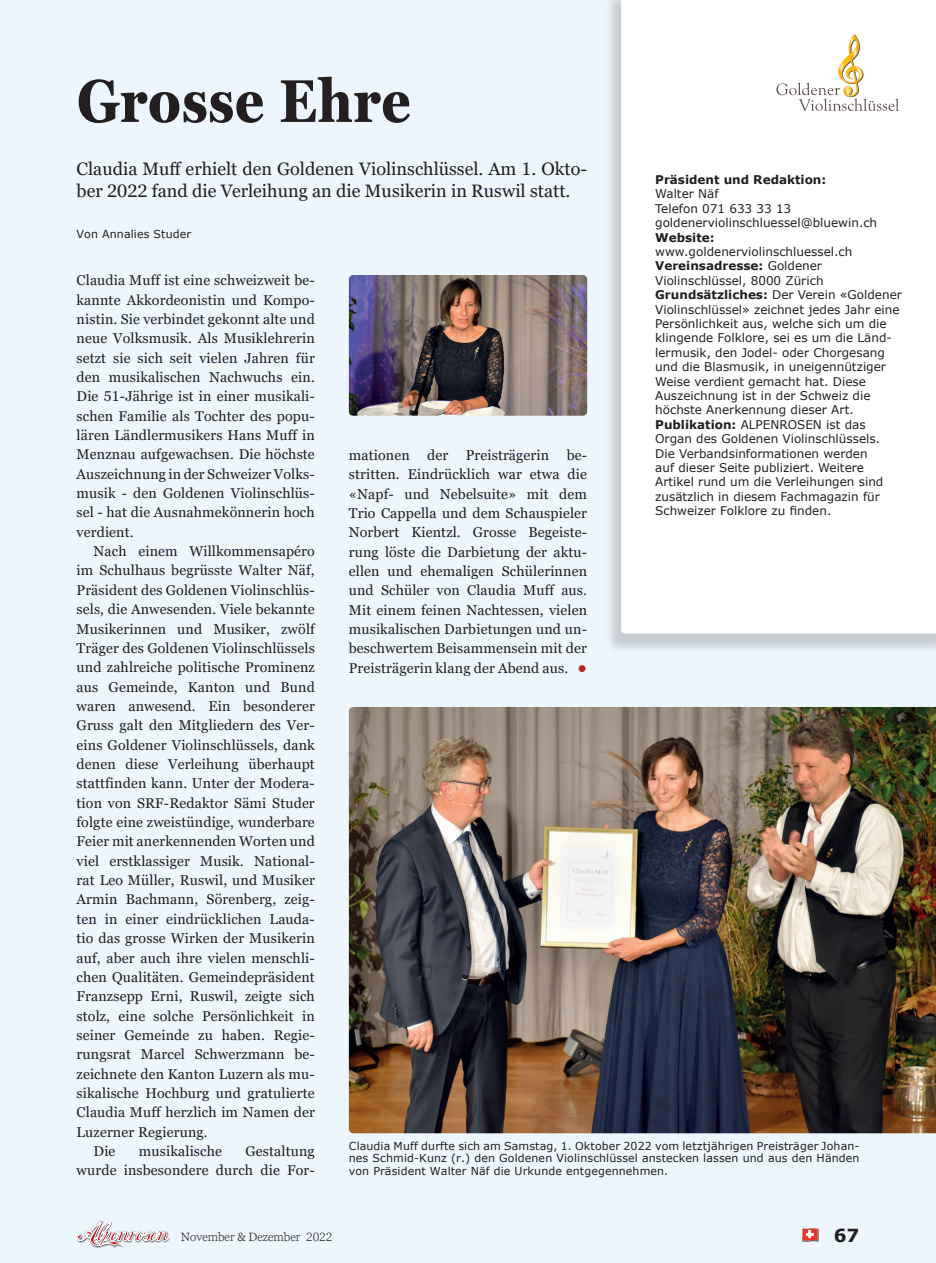
<style>
.page{position:relative;width:936px;height:1263px;background:#fff}
.page>*{position:absolute;margin:0;border:0;box-sizing:border-box;transform-origin:0 0}
.t1{font:700 condensed 60px "Georgia Pro";color:#231f20}
.t2{font:18px/21.6px "Georgia Pro";color:#231f20}
.t3{font:700 18px "Verdana";color:#231f20}
.t4{font:14.1px/19.4px "Georgia Pro";letter-spacing:.01em;color:#231f20;text-align:justify}
.t5{font:12px/14.4px "Verdana";color:#231f20}
.t6{font:700 12px "Verdana";color:#231f20}
.t7{font:300 12px "Georgia Pro";color:#231f20}
.t8{font:10.95px/12.6px "Verdana";letter-spacing:.01em;color:#231f20;text-align:justify}
.s1{font-weight:700}
.s2{font-family:"Trebuchet MS";font-size:15.75px;color:#b6242a}
</style>
<div class="page">
<div style="left:0;top:0;width:935px;height:1263px;background:#edf6fc"></div>
<div style="left:604px;top:0;width:331px;height:654px;background:#231f20;opacity:.2"></div>
<div style="left:621px;top:0;width:314px;height:634px;background:#fff"></div>
<svg style="left:776px;top:34px;width:123px;height:77px;background:#f5f1ea"></svg>
<img style="left:802px;top:1228px;width:17px;height:14px">
<svg style="left:802px;top:1228px;width:16px;height:13px"></svg>
<img style="left:93px;top:1237px;width:77px;height:11px">
<svg style="left:77px;top:1221px;width:92px;height:25px"></svg>
<img style="left:349px;top:707px;width:586px;height:426px">
<img style="left:349px;top:275px;width:238px;height:141px">
<h1 class="t1" style="left:77px;top:65px;width:336px">Grosse Ehre</h1>
<p class="t2" style="left:77px;top:159px;width:512px">Claudia Muff erhielt den Goldenen Violinschlüssel. Am 1. Okto&shy;ber 2022 fand die Verleihung an die Musikerin in Ruswil statt.</p>
<p class="t8" style="left:77px;top:227px;width:116px">Von Annalies Studer</p>
<p class="t6" style="left:655px;top:171px;width:173px">Präsident und Redaktion:</p>
<p class="t5" style="left:655px;top:187px;width:223px">Walter Näf<br>Telefon 071 633 33 13 goldenerviolinschluessel@bluewin.ch</p>
<p class="t6" style="left:655px;top:229px;width:61px">Website:</p>
<p class="t5" style="left:655px;top:244px;width:248px">www.goldenerviolinschluessel.ch <span class="s1">Vereinsadresse:</span> Goldener Violinschlüssel, 8000 Zürich <span class="s1">Grundsätzliches:</span> Der Verein «Goldener Violinschlüssel» zeichnet jedes Jahr eine Persönlichkeit aus, welche sich um die klingende Folklore, sei es um die Länd&shy;lermusik, den Jodel- oder Chorgesang und die Blasmusik, in uneigennütziger Weise verdient gemacht hat. Diese Auszeichnung ist in der Schweiz die höchste Anerkennung dieser Art.<br><span class="s1">Publikation:</span> ALPENROSEN ist das Organ des Goldenen Violinschlüssels.<br>Die Verbandsinformationen werden<br>auf dieser Seite publiziert. Weitere Artikel rund um die Verleihungen sind zusätzlich in diesem Fachmagazin für Schweizer Folklore zu finden.</p>
<p class="t4" style="left:77px;top:271px;width:240px">Claudia Muff ist eine schweizweit be&shy;kannte Akkordeonistin und Kompo&shy;nistin. Sie verbindet gekonnt alte und neue Volksmusik. Als Musiklehrerin setzt sie sich seit vielen Jahren für den musikalischen Nachwuchs ein.<br>Die 51-Jährige ist in einer musikali&shy;schen Familie als Tochter des popu&shy;lären Ländlermusikers Hans Muff in Menznau aufgewachsen. Die höchste Auszeichnung in der Schweizer Volks&shy;musik - den Goldenen Violinschlüs&shy;sel - hat die Ausnahmekönnerin hoch verdient.</p>
<p class="t4" style="left:94px;top:542px;width:223px">Nach einem Willkommensapéro</p>
<p class="t4" style="left:77px;top:561px;width:240px">im Schulhaus begrüsste Walter Näf,</p>
<p class="t4" style="left:77px;top:581px;width:240px">Präsident des Goldenen Violinschlüs-</p>
<p class="t4" style="left:77px;top:600px;width:240px">sels, die Anwesenden. Viele bekannte</p>
<p class="t4" style="left:77px;top:619px;width:240px">Musikerinnen und Musiker, zwölf</p>
<p class="t4" style="left:77px;top:639px;width:240px">Träger des Goldenen Violinschlüssels</p>
<p class="t4" style="left:77px;top:658px;width:240px">und zahlreiche politische Prominenz</p>
<p class="t4" style="left:77px;top:678px;width:240px">aus Gemeinde, Kanton und Bund</p>
<p class="t4" style="left:77px;top:697px;width:240px">waren anwesend. Ein besonderer</p>
<p class="t4" style="left:77px;top:716px;width:240px">Gruss galt den Mitgliedern des Ver-</p>
<p class="t4" style="left:77px;top:736px;width:240px">eins Goldener Violinschlüssels, dank</p>
<p class="t4" style="left:77px;top:755px;width:240px">denen diese Verleihung überhaupt</p>
<p class="t4" style="left:77px;top:774px;width:240px">stattfinden kann. Unter der Modera-</p>
<p class="t4" style="left:77px;top:794px;width:240px">tion von SRF-Redaktor Sämi Studer</p>
<p class="t4" style="left:77px;top:813px;width:240px">folgte eine zweistündige, wunderbare</p>
<p class="t4" style="left:77px;top:832px;width:240px">Feier mit anerkennenden Worten und</p>
<p class="t4" style="left:77px;top:852px;width:240px">viel erstklassiger Musik. National-</p>
<p class="t4" style="left:77px;top:871px;width:240px">rat Leo Müller, Ruswil, und Musiker</p>
<p class="t4" style="left:77px;top:890px;width:240px">Armin Bachmann, Sörenberg, zeig-</p>
<p class="t4" style="left:77px;top:910px;width:240px">ten in einer eindrücklichen Lauda-</p>
<p class="t4" style="left:77px;top:929px;width:240px">tio das grosse Wirken der Musikerin</p>
<p class="t4" style="left:77px;top:948px;width:240px">auf, aber auch ihre vielen menschli-</p>
<p class="t4" style="left:77px;top:968px;width:240px">chen Qualitäten. Gemeindepräsident</p>
<p class="t4" style="left:77px;top:987px;width:240px">Franzsepp Erni, Ruswil, zeigte sich</p>
<p class="t4" style="left:77px;top:1006px;width:240px">stolz, eine solche Persönlichkeit in</p>
<p class="t4" style="left:77px;top:1026px;width:240px">seiner Gemeinde zu haben. Regie-</p>
<p class="t4" style="left:77px;top:1045px;width:240px">rungsrat Marcel Schwerzmann be-</p>
<p class="t4" style="left:77px;top:1065px;width:240px">zeichnete den Kanton Luzern als mu-</p>
<p class="t4" style="left:77px;top:1084px;width:240px">sikalische Hochburg und gratulierte</p>
<p class="t4" style="left:77px;top:1103px;width:240px">Claudia Muff herzlich im Namen der</p>
<p class="t4" style="left:77px;top:1123px;width:133px">Luzerner Regierung.</p>
<p class="t4" style="left:94px;top:1142px;width:23px">Die</p>
<p class="t4" style="left:139px;top:1142px;width:85px">musikalische</p>
<p class="t4" style="left:349px;top:446px;width:240px">mationen der Preisträgerin be&shy;stritten. Eindrücklich war etwa die «Napf- und Nebelsuite» mit dem Trio Cappella und dem Schauspieler Norbert Kientzl. Grosse Begeiste&shy;rung löste die Darbietung der aktu&shy;ellen und ehemaligen Schülerinnen und Schüler von Claudia Muff aus.<br>Mit einem feinen Nachtessen, vielen musikalischen Darbietungen und un&shy;beschwertem Beisammensein mit der Preisträgerin klang der Abend aus. <span class="s2">●</span></p>
<p class="t4" style="left:77px;top:1142px;width:240px;text-align:right">Gestaltung<br>wurde insbesondere durch die For-</p>
<p class="t8" style="left:349px;top:1139px;width:512px">Claudia Muff durfte sich am Samstag, 1. Oktober 2022 vom letztjährigen Preisträger Johan&shy;nes Schmid-Kunz (r.) den Goldenen Violinschlüssel anstecken lassen und aus den Händen von Präsident Walter Näf die Urkunde entgegennehmen.</p>
<p class="t7" style="left:181px;top:1230px;width:153px">November &amp; Dezember 2022</p>
<p class="t3" style="left:833px;top:1222px;width:27px">67</p>
</div>
